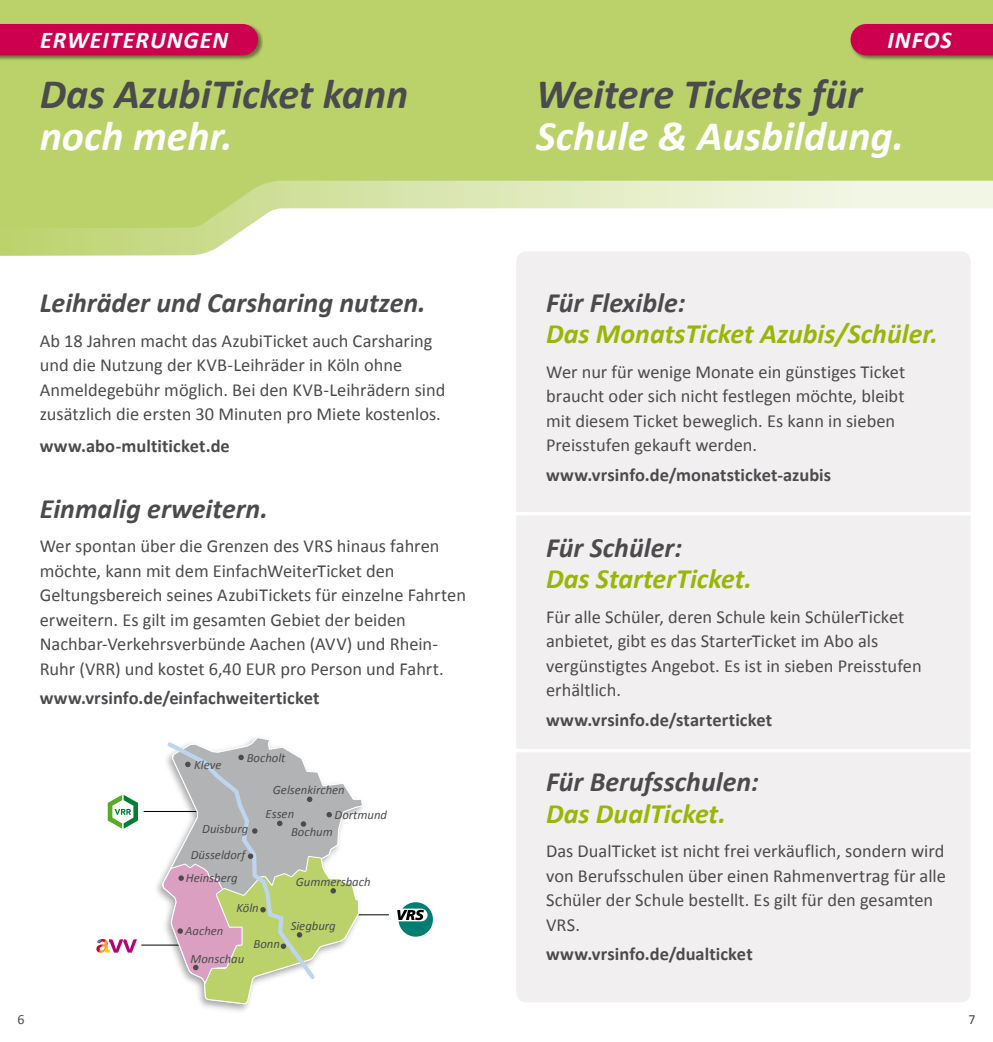
<style>
.page{position:relative;width:993px;height:1042px;background:#fff}
.page>*{position:absolute;margin:0;border:0;box-sizing:border-box;transform-origin:0 0}
.t1{font:italic 700 42px "Calibri";color:#4b4b4d}
.t2{font:italic 700 42px "Calibri";color:#fff}
.t3{font:italic 700 28px "Calibri";color:#4b4b4d}
.t4{font:italic 700 28px "Calibri";color:#98b605}
.t5{font:italic 700 24.15px "Calibri";letter-spacing:.04em;color:#fff}
.t6{font:18.38px/24.5px "Calibri";color:#4b4b4d}
.t7{font:700 18.38px "Calibri";letter-spacing:.005em;color:#4b4b4d}
.t8{font:14px "Calibri";color:#4b4b4d}
.t9{font:italic 12.6px/25.4px "Calibri";color:#4b4b4d}
</style>
<div class="page">
<div style="left:0;top:0;width:992px;height:159px;background:#bbd26a"></div>
<svg style="left:0;top:159px;width:992px;height:111px"></svg>
<div style="left:516px;top:251px;width:454px;height:751px;background:#f1efef;border-radius:10px"></div>
<hr style="left:511px;top:512px;width:460px;height:3px;background:#fff">
<hr style="left:511px;top:749px;width:460px;height:3px;background:#fff">
<div style="left:849px;top:24px;width:143px;height:36px;background:#000;opacity:.45"></div>
<div style="left:865px;top:24px;width:127px;height:31px;background:#cd0050"></div>
<div style="left:0;top:24px;width:263px;height:36px;background:#000;opacity:.45"></div>
<div style="left:0;top:24px;width:242px;height:31px;background:#cd0050"></div>
<hr style="left:346px;top:914px;width:43px;height:1px;background:#000">
<svg style="left:397px;top:902px;width:36px;height:34px"></svg>
<hr style="left:141px;top:945px;width:42px;height:1px;background:#000">
<svg style="left:96px;top:939px;width:41px;height:14px"></svg>
<svg style="left:108px;top:795px;width:30px;height:34px"></svg>
<hr style="left:144px;top:811px;width:76px;height:1px;background:#000">
<svg style="left:162px;top:737px;width:201px;height:274px"></svg>
<h3 class="t5" style="left:40px;top:24px;width:189px">ERWEITERUNGEN</h3>
<h3 class="t5" style="left:887px;top:24px;width:66px">INFOS</h3>
<h1 class="t1" style="left:40px;top:68px;width:370px">Das AzubiTicket kann</h1>
<h1 class="t2" style="left:40px;top:110px;width:194px">noch mehr.</h1>
<h2 class="t3" style="left:40px;top:285px;width:387px">Leihräder und Carsharing nutzen.</h2>
<p class="t6" style="left:40px;top:328px;width:407px">Ab 18 Jahren macht das AzubiTicket auch Carsharing und die Nutzung der KVB-Leihräder in Köln ohne Anmeldegebühr möglich. Bei den KVB-Leihrädern sind zusätzlich die ersten 30 Minuten pro Miete kostenlos.</p>
<p class="t7" style="left:40px;top:434px;width:191px">www.abo-multiticket.de</p>
<h2 class="t3" style="left:40px;top:490px;width:229px">Einmalig erweitern.</h2>
<p class="t6" style="left:40px;top:534px;width:427px">Wer spontan über die Grenzen des VRS hinaus fahren möchte, kann mit dem EinfachWeiterTicket den Geltungsbereich seines AzubiTickets für einzelne Fahrten erweitern. Es gilt im gesamten Gebiet der beiden Nachbar-Verkehrsverbünde Aachen (AVV) und Rhein-Ruhr (VRR) und kostet 6,40 EUR pro Person und Fahrt.</p>
<p class="t7" style="left:40px;top:686px;width:281px">www.vrsinfo.de/einfachweiterticket</p>
<p class="t9" style="left:246px;top:744px;width:40px">Bocholt</p>
<p class="t9" style="left:334px;top:776px;width:54px;text-indent:-62px">Gelsenkirchen<br>Dortmund</p>
<p class="t9" style="left:291px;top:818px;width:43px">Bochum</p>
<p class="t9" style="left:194px;top:751px;width:29px">Kleve</p>
<p class="t9" style="left:265px;top:801px;width:30px">Essen</p>
<p class="t9" style="left:202px;top:816px;width:48px">Duisburg</p>
<p class="t9" style="left:191px;top:841px;width:56px">Düsseldorf</p>
<p class="t9" style="left:186px;top:865px;width:53px">Heinsberg</p>
<p class="t9" style="left:236px;top:895px;width:24px">Köln</p>
<p class="t9" style="left:185px;top:917px;width:40px">Aachen</p>
<p class="t9" style="left:190px;top:945px;width:55px">Monschau</p>
<p class="t9" style="left:253px;top:931px;width:28px">Bonn</p>
<p class="t9" style="left:296px;top:868px;width:76px">Gummersbach</p>
<p class="t9" style="left:290px;top:913px;width:47px">Siegburg</p>
<h1 class="t1" style="left:536px;top:68px;width:327px">Weitere Tickets für</h1>
<h1 class="t2" style="left:536px;top:110px;width:369px">Schule &amp; Ausbildung.</h1>
<h2 class="t3" style="left:546px;top:285px;width:141px">Für Flexible:</h2>
<h2 class="t4" style="left:546px;top:316px;width:393px">Das MonatsTicket Azubis/Schüler.</h2>
<p class="t6" style="left:546px;top:359px;width:360px">Wer nur für wenige Monate ein günstiges Ticket braucht oder sich nicht festlegen möchte, bleibt mit diesem Ticket beweglich. Es kann in sieben Preisstufen gekauft werden.</p>
<p class="t7" style="left:546px;top:463px;width:286px">www.vrsinfo.de/monatsticket-azubis</p>
<h2 class="t3" style="left:546px;top:529px;width:137px">Für Schüler:</h2>
<h2 class="t4" style="left:546px;top:561px;width:207px">Das StarterTicket.</h2>
<p class="t6" style="left:546px;top:604px;width:377px">Für alle Schüler, deren Schule kein SchülerTicket anbietet, gibt es das StarterTicket im Abo als vergünstigtes Angebot. Es ist in sieben Preisstufen erhältlich.</p>
<p class="t7" style="left:546px;top:707px;width:227px">www.vrsinfo.de/starterticket</p>
<h2 class="t3" style="left:546px;top:764px;width:214px">Für Berufsschulen:</h2>
<h2 class="t4" style="left:546px;top:796px;width:181px">Das DualTicket.</h2>
<p class="t6" style="left:546px;top:839px;width:401px">Das DualTicket ist nicht frei verkäuflich, sondern wird von Berufsschulen über einen Rahmenvertrag für alle Schüler der Schule bestellt. Es gilt für den gesamten VRS.</p>
<p class="t7" style="left:546px;top:942px;width:208px">www.vrsinfo.de/dualticket</p>
<p class="t8" style="left:17px;top:1010px;width:9px">6</p>
<p class="t8" style="left:968px;top:1010px;width:9px">7</p>
</div>
